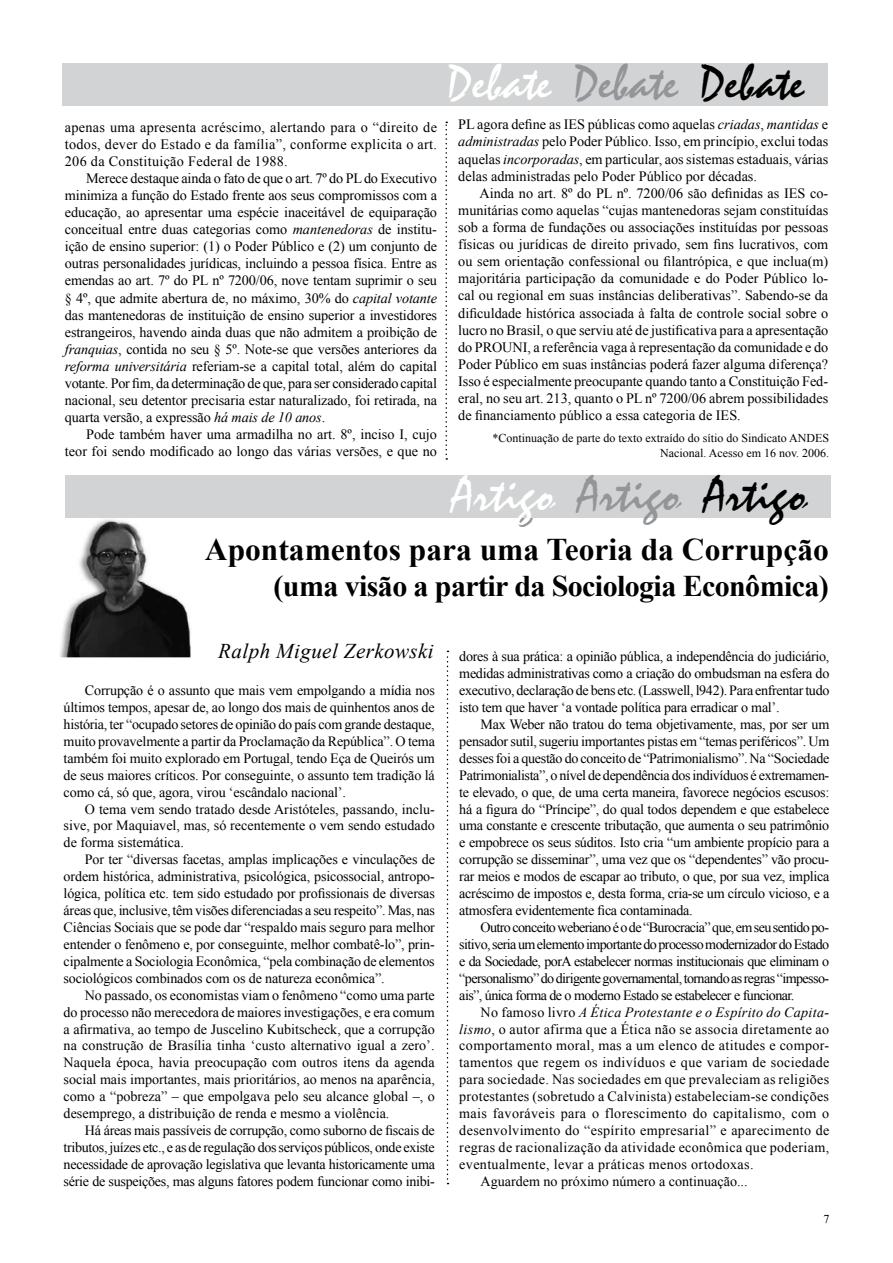
<style>
.page{position:relative;width:893px;height:1263px;background:#fff}
.page>*{position:absolute;margin:0;border:0;box-sizing:border-box;transform-origin:0 0}
.t1{font:48px "Mystical";color:#fff}
.t2{font:700 31.5px "Times New Roman";color:#000}
.t3{font:700 30px "Times New Roman";letter-spacing:-.02em;color:#000}
.t4{font:italic 21px "Times New Roman";letter-spacing:.02em;color:#000}
.t5{font:14.25px/17.1px "Times New Roman";color:#000;text-align:justify}
.t6{font:14.1px/17px "Times New Roman";letter-spacing:.015em;color:#000;text-align:justify}
.t7{font:italic 14.1px "Times New Roman";letter-spacing:.02em;color:#000}
.t8{font:12px/14.4px "Times New Roman";color:#000;text-align:right}
.s1{font-style:italic}
.s2{color:#939598}
.s3{color:#000}
.s4{font-style:normal}
</style>
<div class="page">
<img style="left:60px;top:519px;width:131px;height:138px">
<svg style="left:445px;top:122px;width:2px;height:338px"></svg>
<div style="left:65px;top:475px;width:765px;height:43px;background:#d1d3d4"></div>
<div style="left:62px;top:63px;width:765px;height:43px;background:#d1d3d4"></div>
<svg style="left:447px;top:651px;width:1px;height:533px"></svg>
<p class="t5" style="left:65px;top:118px;width:374px">apenas uma apresenta acréscimo, alertando para o “direito de todos, dever do Estado e da família”, conforme explicita o art.<br>206 da Constituição Federal de 1988.</p>
<p class="t5" style="left:65px;top:169px;width:374px;text-indent:21px">Merece destaque ainda o fato de que o art. 7º do PL do Executivo minimiza a função do Estado frente aos seus compromissos com a educação, ao apresentar uma espécie inaceitável de equiparação conceitual entre duas categorias como <span class="s1">mantenedoras</span> de institu&shy;ição de ensino superior: (1) o Poder Público e (2) um conjunto de outras personalidades jurídicas, incluindo a pessoa física. Entre as emendas ao art. 7º do PL nº 7200/06, nove tentam suprimir o seu § 4º, que admite abertura de, no máximo, 30% do <span class="s1">capital votante </span>das mantenedoras de instituição de ensino superior a investidores estrangeiros, havendo ainda duas que não admitem a proibição de <span class="s1">franquias</span>, contida no seu § 5º. Note-se que versões anteriores da <span class="s1">reforma universitária</span> referiam-se a capital total, além do capital votante. Por fim, da determinação de que, para ser considerado capital nacional, seu detentor precisaria estar naturalizado, foi retirada, na quarta versão, a expressão <span class="s1">há mais de 10 anos</span>.</p>
<p class="t5" style="left:65px;top:426px;width:374px;text-align:right">Pode também haver uma armadilha no art. 8º, inciso I, cujo teor foi sendo modificado ao longo das várias versões, e que no</p>
<h1 class="t1" style="left:447px;top:55px;width:358px">Debate <span class="s2">Debate</span> <span class="s3">Debate</span></h1>
<p class="t5" style="left:458px;top:116px;width:372px">PL agora define as IES públicas como aquelas <span class="s1">criadas</span>, <span class="s1">mantidas</span> e <span class="s1">administradas</span> pelo Poder Público. Isso, em princípio, exclui todas aquelas <span class="s1">incorporadas</span>, em particular, aos sistemas estaduais, várias delas administradas pelo Poder Público por décadas.</p>
<p class="t5" style="left:458px;top:184px;width:372px;text-indent:21px">Ainda no art. 8º do PL nº. 7200/06 são definidas as IES co&shy;munitárias como aquelas “cujas mantenedoras sejam constituídas sob a forma de fundações ou associações instituídas por pessoas físicas ou jurídicas de direito privado, sem fins lucrativos, com ou sem orientação confessional ou filantrópica, e que inclua(m) majoritária participação da comunidade e do Poder Público lo&shy;cal ou regional em suas instâncias deliberativas”. Sabendo-se da dificuldade histórica associada à falta de controle social sobre o lucro no Brasil, o que serviu até de justificativa para a apresentação do PROUNI, a referência vaga à representação da comunidade e do Poder Público em suas instâncias poderá fazer alguma diferença?<br>Isso é especialmente preocupante quando tanto a Constituição Fed&shy;eral, no seu art. 213, quanto o PL nº 7200/06 abrem possibilidades de financiamento público a essa categoria de IES.</p>
<p class="t8" style="left:493px;top:431px;width:338px">*Continuação de parte do texto extraído do sítio do Sindicato ANDES<br>Nacional. Acesso em 16 nov. 2006.</p>
<h1 class="t1" style="left:451px;top:467px;width:358px">Artigo <span class="s2">Artigo</span> <span class="s3">Artigo</span></h1>
<h2 class="t2" style="left:205px;top:527px;width:625px">Apontamentos para uma Teoria da Corrupção</h2>
<h3 class="t3" style="left:274px;top:565px;width:557px">(uma visão a partir da Sociologia Econômica)</h3>
<h3 class="t4" style="left:218px;top:636px;width:217px">Ralph Miguel Zerkowski</h3>
<p class="t6" style="left:64px;top:682px;width:373px;text-indent:21px">Corrupção é o assunto que mais vem empolgando a mídia nos últimos tempos, apesar de, ao longo dos mais de quinhentos anos de história, ter “ocupado setores de opinião do país com grande destaque, muito provavelmente a partir da Proclamação da República”. O tema também foi muito explorado em Portugal, tendo Eça de Queirós um de seus maiores críticos. Por conseguinte, o assunto tem tradição lá como cá, só que, agora, virou ‘escândalo nacional’.</p>
<p class="t6" style="left:64px;top:800px;width:373px;text-indent:21px">O tema vem sendo tratado desde Aristóteles, passando, inclu&shy;sive, por Maquiavel, mas, só recentemente o vem sendo estudado de forma sistemática.</p>
<p class="t6" style="left:64px;top:851px;width:373px;text-indent:21px">Por ter “diversas facetas, amplas implicações e vinculações de ordem histórica, administrativa, psicológica, psicossocial, antropo&shy;lógica, política etc. tem sido estudado por profissionais de diversas áreas que, inclusive, têm visões diferenciadas a seu respeito”. Mas, nas Ciências Sociais que se pode dar “respaldo mais seguro para melhor entender o fenômeno e, por conseguinte, melhor combatê-lo”, prin&shy;cipalmente a Sociologia Econômica, “pela combinação de elementos sociológicos combinados com os de natureza econômica”.</p>
<p class="t6" style="left:64px;top:986px;width:373px;text-indent:21px">No passado, os economistas viam o fenômeno “como uma parte do processo não merecedora de maiores investigações, e era comum a afirmativa, ao tempo de Juscelino Kubitscheck, que a corrupção na construção de Brasília tinha ‘custo alternativo igual a zero’.<br>Naquela época, havia preocupação com outros itens da agenda social mais importantes, mais prioritários, ao menos na aparência, como a “pobreza” – que empolgava pelo seu alcance global –, o desemprego, a distribuição de renda e mesmo a violência.</p>
<p class="t6" style="left:64px;top:1122px;width:373px;text-indent:21px">Há áreas mais passíveis de corrupção, como suborno de fiscais de tributos, juízes etc., e as de regulação dos serviços públicos, onde existe necessidade de aprovação legislativa que levanta historicamente uma série de suspeições, mas alguns fatores podem funcionar como inibi-</p>
<p class="t6" style="left:459px;top:648px;width:372px">dores à sua prática: a opinião pública, a independência do judiciário, medidas administrativas como a criação do ombudsman na esfera do executivo, declaração de bens etc. (Lasswell, l942). Para enfrentar tudo isto tem que haver ‘a vontade política para erradicar o mal’.</p>
<p class="t6" style="left:459px;top:715px;width:372px;text-indent:21px">Max Weber não tratou do tema objetivamente, mas, por ser um pensador sutil, sugeriu importantes pistas em “temas periféricos”. Um desses foi a questão do conceito de “Patrimonialismo”. Na “Sociedade Patrimonialista”, o nível de dependência dos indivíduos é extremamen&shy;te elevado, o que, de uma certa maneira, favorece negócios escusos: há a figura do “Príncipe”, do qual todos dependem e que estabelece uma constante e crescente tributação, que aumenta o seu patrimônio e empobrece os seus súditos. Isto cria “um ambiente propício para a corrupção se disseminar”, uma vez que os “dependentes” vão procu&shy;rar meios e modos de escapar ao tributo, o que, por sua vez, implica acréscimo de impostos e, desta forma, cria-se um círculo vicioso, e a atmosfera evidentemente fica contaminada.</p>
<p class="t6" style="left:459px;top:918px;width:372px;text-indent:21px">Outro conceito weberiano é o de “Burocracia” que, em seu sentido po&shy;sitivo, seria um elemento importante do processo modernizador do Estado e da Sociedade, porA estabelecer normas institucionais que eliminam o “personalismo” do dirigente governamental, tornando as regras “impesso&shy;ais”, única forma de o moderno Estado se estabelecer e funcionar.</p>
<p class="t7" style="left:481px;top:1002px;width:350px"><span class="s4">No famoso livro</span> A Ética Protestante e o Espírito do Capita-</p>
<p class="t6" style="left:459px;top:1020px;width:371px"><span class="s1">lismo</span>, o autor afirma que a Ética não se associa diretamente ao</p>
<p class="t6" style="left:459px;top:1037px;width:371px">comportamento moral, mas a um elenco de atitudes e compor-</p>
<p class="t6" style="left:459px;top:1054px;width:372px">tamentos que regem os indivíduos e que variam de sociedade</p>
<p class="t6" style="left:459px;top:1071px;width:371px">para sociedade. Nas sociedades em que prevaleciam as religiões</p>
<p class="t6" style="left:459px;top:1088px;width:371px">protestantes (sobretudo a Calvinista) estabeleciam-se condições</p>
<p class="t6" style="left:459px;top:1105px;width:372px">mais favoráveis para o florescimento do capitalismo, com o</p>
<p class="t6" style="left:459px;top:1121px;width:372px">desenvolvimento do “espírito empresarial” e aparecimento de</p>
<p class="t6" style="left:459px;top:1138px;width:371px">regras de racionalização da atividade econômica que poderiam,</p>
<p class="t6" style="left:459px;top:1155px;width:296px">eventualmente, levar a práticas menos ortodoxas.</p>
<p class="t6" style="left:481px;top:1172px;width:269px">Aguardem no próximo número a continuação...</p>
<p class="t8" style="left:823px;top:1211px;width:7px">7</p>
</div>
